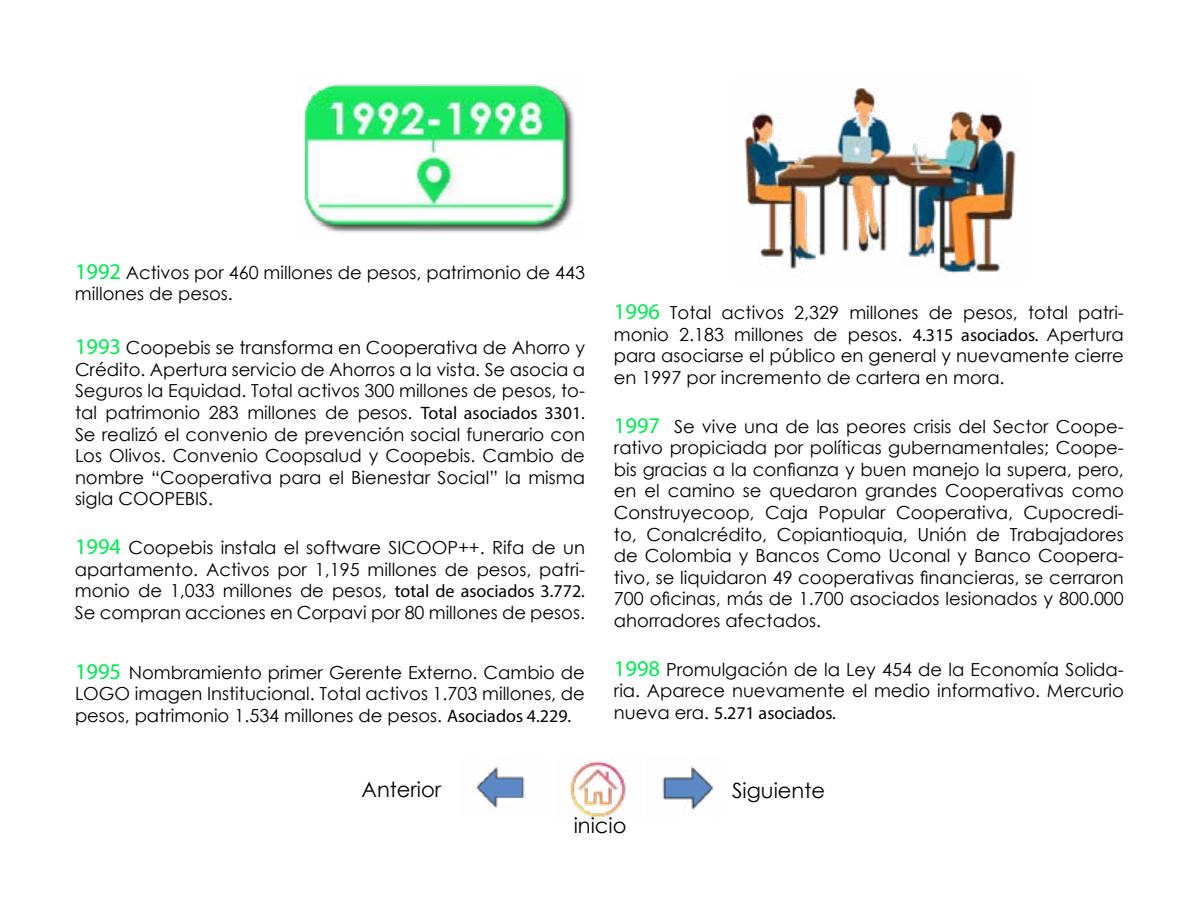
<style>
.page{position:relative;width:1200px;height:900px;background:#fff}
.page>*{position:absolute;margin:0;border:0;box-sizing:border-box;transform-origin:0 0}
.t1{font:21px "Century Gothic";color:#000}
.t2{font:18px/21.6px "Century Gothic";color:#000;text-align:justify}
.t3{font:18px "Myriad Pro";color:#000}
.s1{font-family:"Myriad Pro";font-size:22.5px;color:#00e951}
.s2{font-family:"Myriad Pro"}
.s3{font-family:"Century Gothic"}
</style>
<div class="page">
<img style="left:304px;top:84px;width:271px;height:149px">
<img style="left:744px;top:88px;width:277px;height:189px">
<img style="left:475px;top:766px;width:50px;height:42px">
<img style="left:662px;top:766px;width:53px;height:44px">
<img style="left:570px;top:761px;width:56px;height:57px">
<p class="t2" style="left:75px;top:261px;width:512px"><span class="s1">1992</span> Activos por 460 millones de pesos, patrimonio de 443 millones de pesos.</p>
<p class="t2" style="left:75px;top:338px;width:512px"><span class="s1">1993</span> Coopebis se transforma en Cooperativa de Ahorro y Crédito. Apertura servicio de Ahorros a la vista. Se asocia a Seguros la Equidad. Total activos 300 millones de pesos, to&shy;tal patrimonio 283 millones de pesos. <span class="s2">Total asociados 3301.<br></span>Se realizó el convenio de prevención social funerario con Los Olivos. Convenio Coopsalud y Coopebis. Cambio de nombre “Cooperativa para el Bienestar Social” la misma sigla COOPEBIS.</p>
<p class="t2" style="left:75px;top:536px;width:512px"><span class="s1">1994</span> Coopebis instala el software SICOOP++. Rifa de un apartamento. Activos por 1,195 millones de pesos, patri&shy;monio de 1,033 millones de pesos, <span class="s2">total de asociados 3.772.<br></span>Se compran acciones en Corpavi por 80 millones de pesos.</p>
<p class="t2" style="left:75px;top:661px;width:512px"><span class="s1">1995</span> Nombramiento primer Gerente Externo. Cambio de LOGO imagen Institucional. Total activos 1.703 millones, de pesos, patrimonio 1.534 millones de pesos. <span class="s2">Asociados 4.229.</span></p>
<p class="t2" style="left:614px;top:302px;width:512px"><span class="s1">1996</span> Total activos 2,329 millones de pesos, total patri&shy;monio 2.183 millones de pesos. <span class="s2">4.315 asociados.</span> Apertura para asociarse el público en general y nuevamente cierre en 1997 por incremento de cartera en mora.</p>
<p class="t2" style="left:614px;top:417px;width:512px"><span class="s1">1997</span> Se vive una de las peores crisis del Sector Coope&shy;rativo propiciada por políticas gubernamentales; Coope&shy;bis gracias a la confianza y buen manejo la supera, pero, en el camino se quedaron grandes Cooperativas como Construyecoop, Caja Popular Cooperativa, Cupocredi&shy;to, Conalcrédito, Copiantioquia, Unión de Trabajadores de Colombia y Bancos Como Uconal y Banco Coopera&shy;tivo, se liquidaron 49 cooperativas financieras, se cerraron 700 oficinas, más de 1.700 asociados lesionados y 800.000 ahorradores afectados.</p>
<p class="t2" style="left:614px;top:658px;width:512px"><span class="s1">1998</span> Promulgación de la Ley 454 de la Economía Solida&shy;ria. Aparece nuevamente el medio informativo. Mercurio</p>
<p class="t3" style="left:614px;top:706px;width:224px"><span class="s3">nueva era.</span> 5.271 asociados.</p>
<p class="t1" style="left:362px;top:781px;width:81px">Anterior</p>
<p class="t1" style="left:732px;top:782px;width:94px">Siguiente</p>
<p class="t1" style="left:574px;top:817px;width:54px">inicio</p>
</div>
